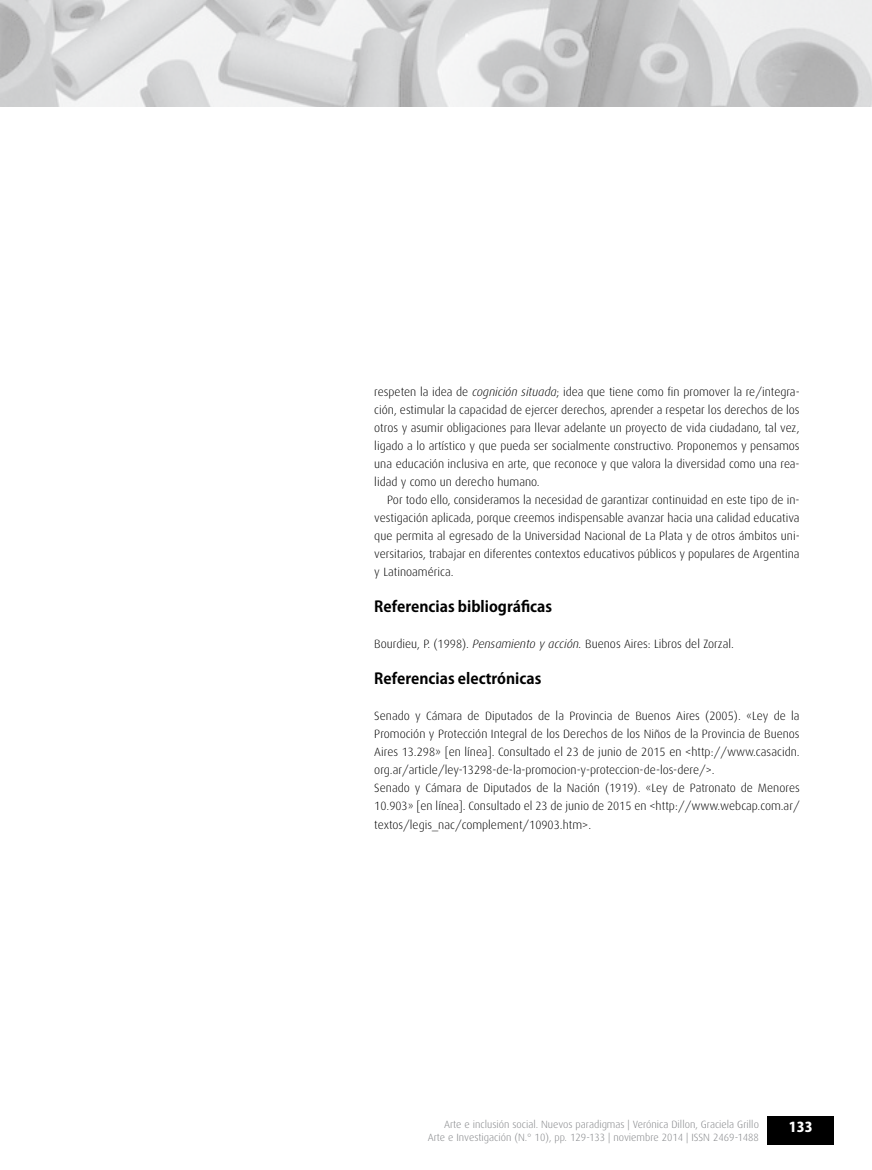
<style>
.page{position:relative;width:872px;height:1170px;background:#fff}
.page>*{position:absolute;margin:0;border:0;box-sizing:border-box;transform-origin:0 0}
.t1{font:700 15px "Koz Go Pro";color:#000}
.t2{font:800 13.5px "Koz Go Pro";color:#fff}
.t3{font:300 12px/18px "Dax";color:#000;text-align:justify}
.t4{font:300 10.5px/13.5px "Dax";color:#808285;text-align:right}
.s1{font-style:italic}
</style>
<div class="page">
<div style="left:767px;top:1116px;width:67px;height:28px;background:#000"></div>
<img style="left:0;top:0;width:872px;height:106px">
<p class="t3" style="left:374px;top:383px;width:427px">respeten la idea de <span class="s1">cognición situada</span>; idea que tiene como fin promover la re/integra&shy;ción, estimular la capacidad de ejercer derechos, aprender a respetar los derechos de los otros y asumir obligaciones para llevar adelante un proyecto de vida ciudadano, tal vez, ligado a lo artístico y que pueda ser socialmente constructivo. Proponemos y pensamos una educación inclusiva en arte, que reconoce y que valora la diversidad como una rea&shy;lidad y como un derecho humano.</p>
<p class="t3" style="left:374px;top:491px;width:427px;text-indent:13px">Por todo ello, consideramos la necesidad de garantizar continuidad en este tipo de in&shy;vestigación aplicada, porque creemos indispensable avanzar hacia una calidad educativa que permita al egresado de la Universidad Nacional de La Plata y de otros ámbitos uni&shy;versitarios, trabajar en diferentes contextos educativos públicos y populares de Argentina y Latinoamérica.</p>
<p class="t1" style="left:374px;top:597px;width:179px">Referencias bibliográficas</p>
<p class="t3" style="left:374px;top:635px;width:361px">Bourdieu, P. (1998). <span class="s1">Pensamiento y acción.</span> Buenos Aires: Libros del Zorzal.</p>
<p class="t1" style="left:374px;top:669px;width:169px">Referencias electrónicas</p>
<p class="t3" style="left:374px;top:707px;width:427px;text-align:left">Senado y Cámara de Diputados de la Provincia de Buenos Aires (2005). «Ley de la Promoción y Protección Integral de los Derechos de los Niños de la Provincia de Buenos Aires 13.298» [en línea]. Consultado el 23 de junio de 2015 en &lt;http://www.casacidn. org.ar/article/ley-13298-de-la-promocion-y-proteccion-de-los-dere/&gt;.<br>Senado y Cámara de Diputados de la Nación (1919). «Ley de Patronato de Menores 10.903» [en línea]. Consultado el 23 de junio de 2015 en &lt;http://www.webcap.com.ar/ textos/legis_nac/complement/10903.htm&gt;.</p>
<p class="t4" style="left:428px;top:1117px;width:333px">Arte e inclusión social. Nuevos paradigmas | Verónica Dillon, Graciela Grillo<br>Arte e Investigación (N.° 10), pp. 129-133 | noviembre 2014 | ISSN 2469-1488</p>
<p class="t2" style="left:789px;top:1118px;width:25px">133</p>
</div>
